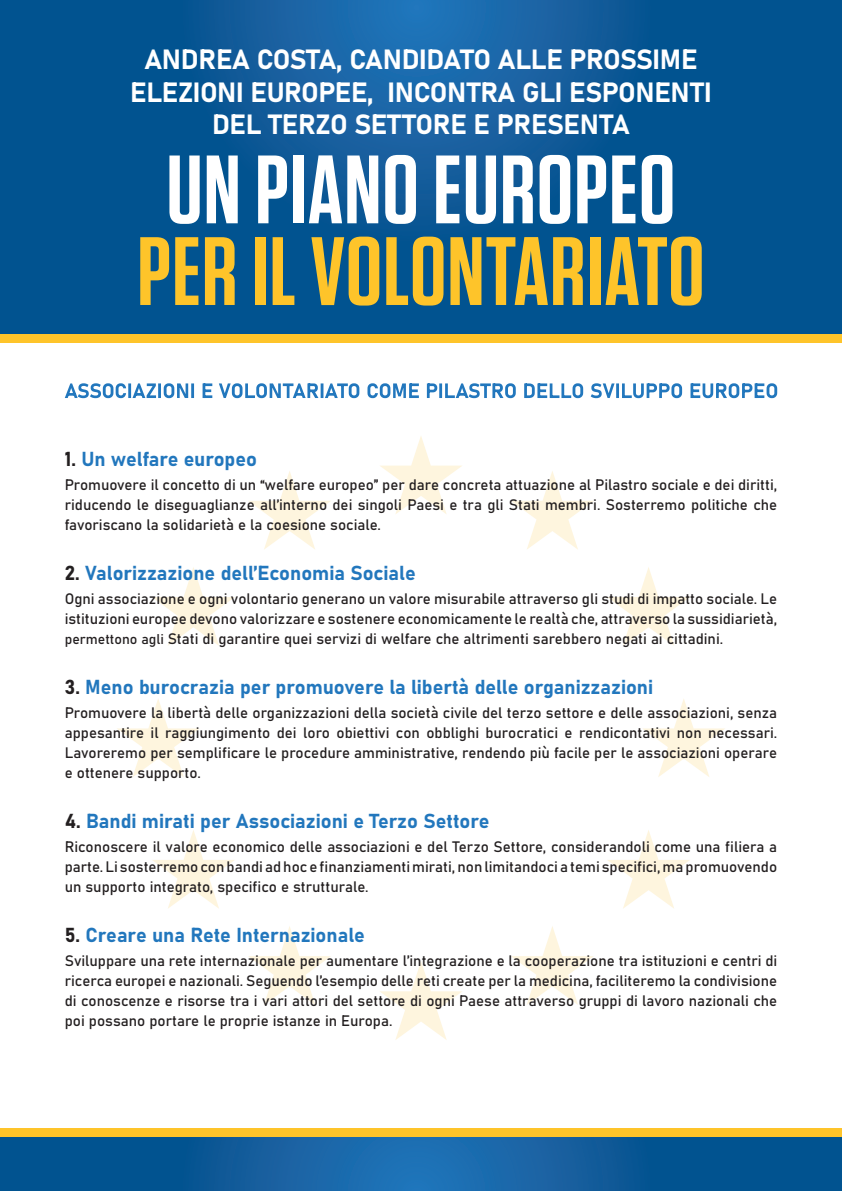
<style>
.page{position:relative;width:842px;height:1191px;background:#fff}
.page>*{position:absolute;margin:0;border:0;box-sizing:border-box;transform-origin:0 0}
.t1{font:27.5px/33px "Bahnschrift";letter-spacing:-.01em;color:#fff;text-align:center}
.t2{font:20px "Bahnschrift";color:#2277bd}
.t3{font:15px/20px "Bahnschrift";color:#231f20;text-align:justify}
.s1{color:#231f20}
.s2{font-size:14px}
</style>
<div class="page">
<svg style="left:0;top:0;width:842px;height:335px;background:#095895"></svg>
<div style="left:0;top:335px;width:842px;height:8px;background:#fec42a"></div>
<svg style="left:0;top:1137px;width:842px;height:54px;background:#0d5c9b"></svg>
<div style="left:0;top:1129px;width:842px;height:8px;background:#fec42a"></div>
<svg style="left:169px;top:155px;width:31px;height:69px"></svg>
<svg style="left:207px;top:155px;width:31px;height:68px"></svg>
<svg style="left:258px;top:155px;width:29px;height:68px"></svg>
<div style="left:293px;top:155px;width:11px;height:68px;background:#fff"></div>
<svg style="left:309px;top:155px;width:69px;height:68px"></svg>
<svg style="left:385px;top:155px;width:31px;height:69px"></svg>
<svg style="left:436px;top:155px;width:23px;height:68px"></svg>
<svg style="left:466px;top:155px;width:30px;height:69px"></svg>
<svg style="left:503px;top:155px;width:30px;height:68px"></svg>
<svg style="left:540px;top:155px;width:30px;height:69px"></svg>
<svg style="left:577px;top:155px;width:29px;height:68px"></svg>
<svg style="left:612px;top:155px;width:23px;height:68px"></svg>
<svg style="left:642px;top:155px;width:30px;height:69px"></svg>
<svg style="left:140px;top:237px;width:29px;height:68px;background:#a19a4f"></svg>
<svg style="left:175px;top:237px;width:23px;height:68px;background:#aa9e4b"></svg>
<svg style="left:205px;top:237px;width:30px;height:68px;background:#bda743"></svg>
<div style="left:255px;top:237px;width:10px;height:68px;background:#fec42a"></div>
<svg style="left:273px;top:237px;width:21px;height:68px"></svg>
<svg style="left:311px;top:237px;width:68px;height:68px;background:#959554"></svg>
<svg style="left:386px;top:237px;width:57px;height:68px;background:#969553"></svg>
<svg style="left:450px;top:237px;width:133px;height:68px;background:#979653"></svg>
<div style="left:590px;top:237px;width:10px;height:68px;background:#fec42a"></div>
<svg style="left:606px;top:237px;width:96px;height:68px;background:#909356"></svg>
<svg style="left:643px;top:699px;width:82px;height:78px"></svg>
<svg style="left:607px;top:567px;width:83px;height:79px"></svg>
<svg style="left:511px;top:471px;width:82px;height:78px"></svg>
<svg style="left:380px;top:436px;width:82px;height:78px"></svg>
<svg style="left:249px;top:471px;width:82px;height:78px"></svg>
<svg style="left:152px;top:567px;width:83px;height:79px"></svg>
<svg style="left:608px;top:830px;width:82px;height:78px"></svg>
<svg style="left:117px;top:699px;width:82px;height:78px"></svg>
<svg style="left:152px;top:830px;width:82px;height:78px"></svg>
<svg style="left:248px;top:926px;width:83px;height:79px"></svg>
<svg style="left:380px;top:962px;width:82px;height:78px"></svg>
<svg style="left:511px;top:926px;width:83px;height:79px"></svg>
<svg style="left:65px;top:383px;width:712px;height:15px"></svg>
<h1 class="t1" style="left:130px;top:40px;width:583px">ANDREA COSTA, CANDIDATO ALLE PROSSIME<br>ELEZIONI EUROPEE, INCONTRA GLI ESPONENTI<br>DEL TERZO SETTORE E PRESENTA</h1>
<h2 class="t2" style="left:65px;top:443px;width:194px"><span class="s1">1.</span> Un welfare europeo</h2>
<p class="t3" style="left:65px;top:473px;width:714px">Promuovere il concetto di un “welfare europeo” per dare concreta attuazione al Pilastro sociale e dei diritti, riducendo le diseguaglianze all’interno dei singoli Paesi e tra gli Stati membri. Sosterremo politiche che favoriscano la solidarietà e la coesione sociale.</p>
<h2 class="t2" style="left:65px;top:557px;width:352px"><span class="s1">2.</span> Valorizzazione dell’Economia Sociale</h2>
<p class="t3" style="left:65px;top:587px;width:714px">Ogni associazione e ogni volontario generano un valore misurabile attraverso gli studi di impatto sociale. Le istituzioni europee devono valorizzare e sostenere economicamente le realtà che, attraverso la sussidiarietà, <span class="s2">permettono agli</span> Stati di garantire quei servizi di welfare che altrimenti sarebbero negati ai cittadini.</p>
<h2 class="t2" style="left:65px;top:671px;width:590px"><span class="s1">3.</span> Meno burocrazia per promuovere la libertà delle organizzazioni</h2>
<p class="t3" style="left:65px;top:701px;width:714px">Promuovere la libertà delle organizzazioni della società civile del terzo settore e delle associazioni, senza appesantire il raggiungimento dei loro obiettivi con obblighi burocratici e rendicontativi non necessari.<br>Lavoreremo per semplificare le procedure amministrative, rendendo più facile per le associazioni operare e ottenere supporto.</p>
<h2 class="t2" style="left:65px;top:805px;width:426px"><span class="s1">4.</span> Bandi mirati per Associazioni e Terzo Settore</h2>
<p class="t3" style="left:65px;top:835px;width:714px">Riconoscere il valore economico delle associazioni e del Terzo Settore, considerandoli come una filiera a parte. Li sosterremo con bandi ad hoc e finanziamenti mirati, non limitandoci a temi specifici, ma promuovendo un supporto integrato, specifico e strutturale.</p>
<h2 class="t2" style="left:65px;top:919px;width:302px"><span class="s1">5.</span> Creare una Rete Internazionale</h2>
<p class="t3" style="left:65px;top:949px;width:714px">Sviluppare una rete internazionale per aumentare l’integrazione e la cooperazione tra istituzioni e centri di ricerca europei e nazionali. Seguendo l’esempio delle reti create per la medicina, faciliteremo la condivisione di conoscenze e risorse tra i vari attori del settore di ogni Paese attraverso gruppi di lavoro nazionali che poi possano portare le proprie istanze in Europa.</p>
</div>
